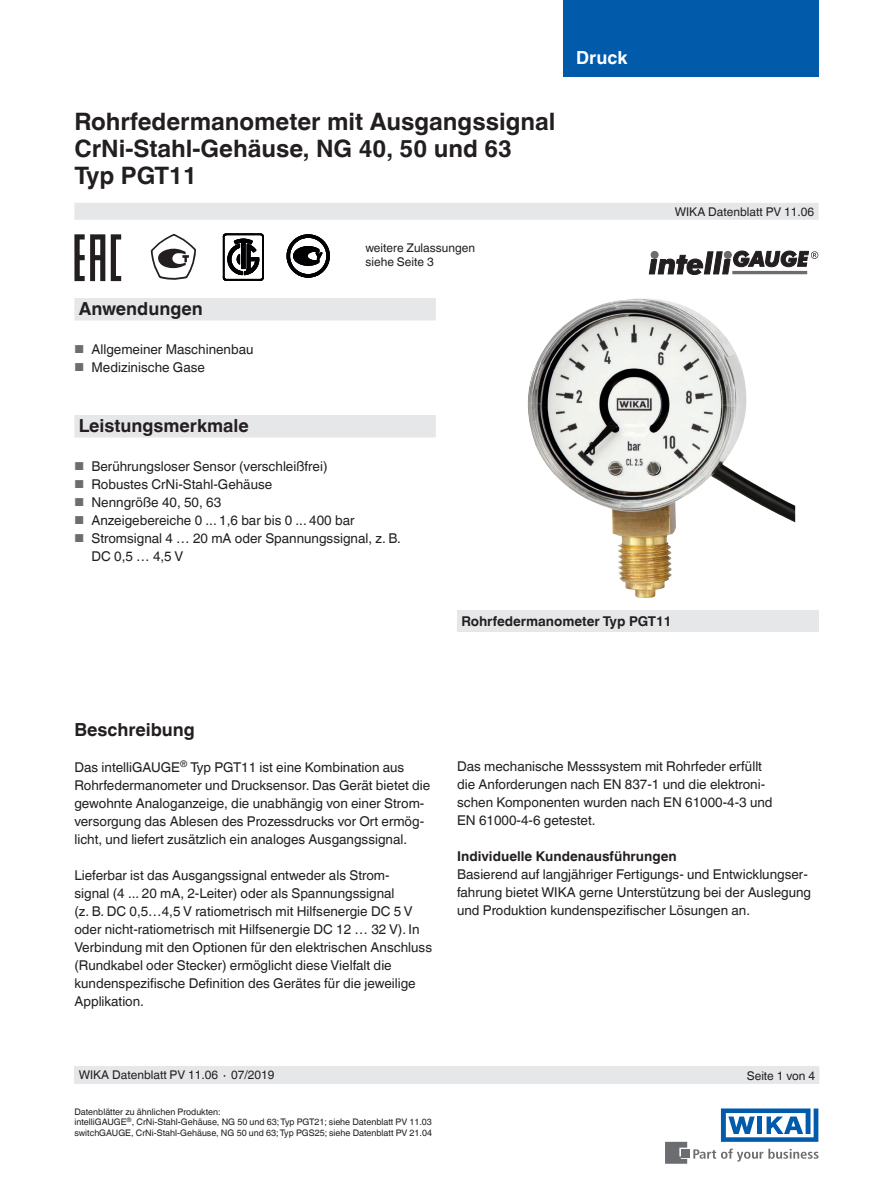
<style>
.page{position:relative;width:893px;height:1188px;background:#fff}
.page>*{position:absolute;margin:0;border:0;box-sizing:border-box;transform-origin:0 0}
.t1{font:700 24px/27px "Helvetica World";color:#231f20}
.t2{font:700 18px "Helvetica World";color:#231f20}
.t3{font:700 18px "Helvetica World";color:#fff}
.t4{font:13.5px/18px "Helvetica World";color:#231f20}
.t5{font:700 13.5px "Helvetica World";color:#231f20}
.t6{font:12px/13.5px "Helvetica World";color:#231f20}
.t7{font:9px/10.5px "Helvetica World";color:#231f20}
.s1{font-size:11.55px;color:#6c6d70}
</style>
<div class="page">
<svg style="left:693px;top:1149px;width:126px;height:13px"></svg>
<div style="left:682px;top:1150px;width:8px;height:8px;background:#6c6d70"></div>
<svg style="left:665px;top:1142px;width:22px;height:22px"></svg>
<svg style="left:721px;top:1108px;width:97px;height:34px"></svg>
<div style="left:563px;top:0;width:256px;height:76px;background:#015aaa"></div>
<div style="left:74px;top:203px;width:745px;height:17px;background:#e6e7e9"></div>
<div style="left:74px;top:1066px;width:745px;height:18px;background:#e6e7e9"></div>
<svg style="left:111px;top:234px;width:10px;height:47px"></svg>
<svg style="left:74px;top:234px;width:31px;height:47px"></svg>
<svg style="left:223px;top:234px;width:41px;height:46px"></svg>
<svg style="left:287px;top:235px;width:42px;height:42px"></svg>
<svg style="left:151px;top:234px;width:45px;height:46px"></svg>
<img style="left:527px;top:298px;width:268px;height:300px">
<div style="left:457px;top:611px;width:362px;height:21px;background:#e6e7e9"></div>
<svg style="left:649px;top:250px;width:169px;height:25px"></svg>
<div style="left:651px;top:251px;width:7px;height:7px;background:#6c6d70;border-radius:50%"></div>
<div style="left:651px;top:251px;width:7px;height:8px;border:1px solid #6c6d70;border-radius:50%"></div>
<hr style="left:732px;top:271px;width:75px;height:3px;background:#6c6d70">
<div style="left:724px;top:251px;width:7px;height:7px;background:#6c6d70;border-radius:50%"></div>
<div style="left:724px;top:251px;width:8px;height:8px;border:1px solid #6c6d70;border-radius:50%"></div>
<div style="left:74px;top:298px;width:362px;height:23px;background:#e6e7e9"></div>
<div style="left:74px;top:415px;width:362px;height:23px;background:#e6e7e9"></div>
<h1 class="t1" style="left:74px;top:108px;width:482px">Rohrfedermanometer mit Ausgangssignal<br>CrNi-Stahl-Gehäuse, NG 40, 50 und 63<br>Typ PGT11</h1>
<h2 class="t2" style="left:79px;top:298px;width:126px">Anwendungen</h2>
<p class="t4" style="left:74px;top:341px;width:181px"><span class="s1">■</span> Allgemeiner Maschinenbau</p>
<p class="t4" style="left:74px;top:359px;width:132px"><span class="s1">■</span> Medizinische Gase</p>
<p class="t6" style="left:365px;top:242px;width:111px">weitere Zulassungen siehe Seite 3</p>
<h2 class="t2" style="left:79px;top:415px;width:172px">Leistungsmerkmale</h2>
<p class="t4" style="left:74px;top:458px;width:255px"><span class="s1">■</span> Berührungsloser Sensor (verschleißfrei)</p>
<p class="t4" style="left:74px;top:476px;width:199px"><span class="s1">■</span> Robustes CrNi-Stahl-Gehäuse</p>
<p class="t4" style="left:74px;top:494px;width:148px"><span class="s1">■</span> Nenngröße 40, 50, 63</p>
<p class="t4" style="left:74px;top:512px;width:282px"><span class="s1">■</span> Anzeigebereiche 0 ... 1,6 bar bis 0 ... 400 bar</p>
<p class="t4" style="left:91px;top:530px;width:311px;text-indent:-17px"><span class="s1">■</span> Stromsignal 4 … 20 mA oder Spannungssignal, z. B.<br>DC 0,5 … 4,5 V</p>
<h2 class="t3" style="left:576px;top:47px;width:53px">Druck</h2>
<p class="t6" style="left:675px;top:205px;width:141px">WIKA Datenblatt PV 11.06</p>
<p class="t5" style="left:461px;top:613px;width:212px">Rohrfedermanometer Typ PGT11</p>
<h2 class="t2" style="left:74px;top:719px;width:122px">Beschreibung</h2>
<p class="t4" style="left:74px;top:758px;width:357px">Das intelliGAUGE<sup>®</sup> Typ PGT11 ist eine Kombination aus Rohrfedermanometer und Drucksensor. Das Gerät bietet die gewohnte Analoganzeige, die unabhängig von einer Strom&shy;versorgung das Ablesen des Prozessdrucks vor Ort ermög&shy;licht, und liefert zusätzlich ein analoges Ausgangssignal.</p>
<p class="t4" style="left:74px;top:866px;width:359px">Lieferbar ist das Ausgangssignal entweder als Strom-<br>signal (4 ... 20 mA, 2-Leiter) oder als Spannungssignal<br>(z. B. DC 0,5…4,5 V ratiometrisch mit Hilfsenergie DC 5 V oder nicht-ratiometrisch mit Hilfsenergie DC 12 … 32 V). In Verbindung mit den Optionen für den elektrischen Anschluss (Rundkabel oder Stecker) ermöglicht diese Vielfalt die kundenspezifische Definition des Gerätes für die jeweilige Applikation.</p>
<p class="t6" style="left:79px;top:1068px;width:197px">WIKA Datenblatt PV 11.06 ∙ 07/2019</p>
<p class="t7" style="left:74px;top:1107px;width:359px">Datenblätter zu ähnlichen Produkten:<br>intelliGAUGE<sup>®</sup>, CrNi-Stahl-Gehäuse, NG 50 und 63; Typ PGT21; siehe Datenblatt PV 11.03 switchGAUGE, CrNi-Stahl-Gehäuse, NG 50 und 63; Typ PGS25; siehe Datenblatt PV 21.04</p>
<p class="t4" style="left:457px;top:757px;width:317px">Das mechanische Messsystem mit Rohrfeder erfüllt die Anforderungen nach EN 837-1 und die elektroni&shy;schen Komponenten wurden nach EN 61000-4-3 und EN 61000-4-6 getestet.</p>
<p class="t5" style="left:457px;top:848px;width:221px">Individuelle Kundenausführungen</p>
<p class="t4" style="left:457px;top:865px;width:356px">Basierend auf langjähriger Fertigungs- und Entwicklungser&shy;fahrung bietet WIKA gerne Unterstützung bei der Auslegung und Produktion kundenspezifischer Lösungen an.</p>
<p class="t6" style="left:747px;top:1069px;width:70px">Seite 1 von 4</p>
</div>
